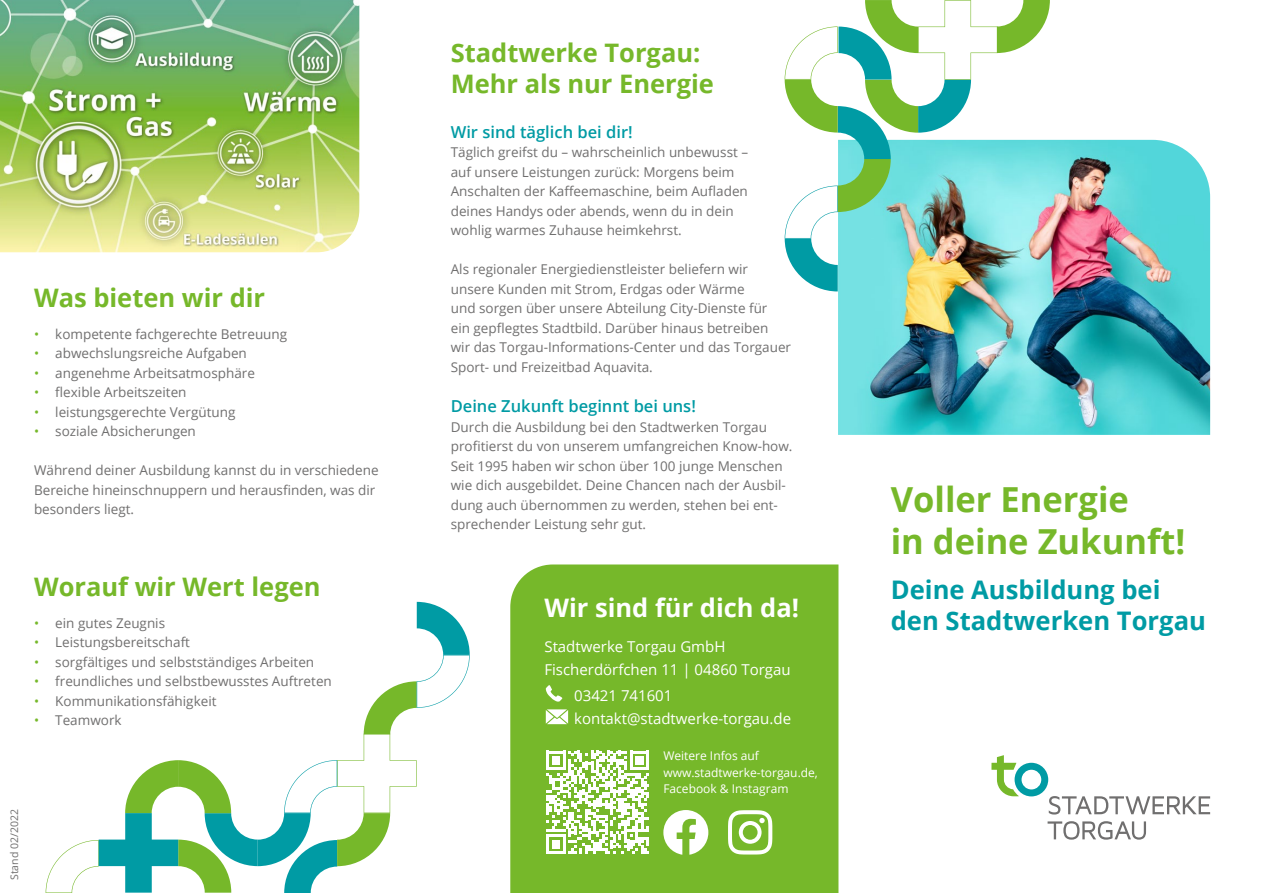
<style>
.page{position:relative;width:1263px;height:893px;background:#fff}
.page>*{position:absolute;margin:0;border:0;box-sizing:border-box;transform-origin:0 0}
.t1{font:700 34.5px/41.4px "Open Sans";color:#76b82a}
.t2{font:700 25.65px/30.8px "Open Sans";color:#009ba4}
.t3{font:700 25.5px/30.6px "Open Sans";color:#76b82a}
.t4{font:700 25.5px "Open Sans";color:#fff}
.t5{font:600 16.5px "Open Sans";color:#009ba4}
.t6{font:15px/22.5px "Open Sans";color:#fff}
.t7{font:13.5px/19.5px "Open Sans";color:#706f6f}
.t8{font:12px/16.5px "Open Sans";color:#fff}
.t9{font:10.5px "Open Sans";color:#706f6f}
.s1{color:#76b82a}
</style>
<div class="page">
<svg style="left:1047px;top:821px;width:99px;height:19px"></svg>
<svg style="left:991px;top:755px;width:219px;height:59px"></svg>
<img style="left:838px;top:140px;width:372px;height:295px">
<img style="left:0;top:0;width:359px;height:252px">
<div style="left:510px;top:564px;width:328px;height:329px;background:#76b82a"></div>
<svg style="left:785px;top:0;width:265px;height:291px"></svg>
<svg style="left:46px;top:602px;width:424px;height:291px"></svg>
<svg style="left:546px;top:685px;width:16px;height:17px"></svg>
<svg style="left:546px;top:709px;width:22px;height:15px"></svg>
<svg style="left:546px;top:751px;width:103px;height:103px"></svg>
<svg style="left:663px;top:810px;width:45px;height:45px"></svg>
<svg style="left:728px;top:810px;width:44px;height:44px"></svg>
<h3 class="t3" style="left:34px;top:281px;width:233px">Was bieten wir dir</h3>
<p class="t7" style="left:34px;top:324px;width:255px"><span class="s1">•</span> kompetente fachgerechte Betreuung</p>
<p class="t7" style="left:34px;top:343px;width:214px"><span class="s1">•</span> abwechslungsreiche Aufgaben</p>
<p class="t7" style="left:34px;top:363px;width:222px"><span class="s1">•</span> angenehme Arbeitsatmosphäre</p>
<p class="t7" style="left:34px;top:382px;width:154px"><span class="s1">•</span> flexible Arbeitszeiten</p>
<p class="t7" style="left:34px;top:402px;width:203px"><span class="s1">•</span> leistungsgerechte Vergütung</p>
<p class="t7" style="left:34px;top:421px;width:163px"><span class="s1">•</span> soziale Absicherungen</p>
<p class="t7" style="left:34px;top:460px;width:346px">Während deiner Ausbildung kannst du in verschiedene<br>Bereiche hineinschnuppern und herausfinden, was dir besonders liegt.</p>
<h3 class="t3" style="left:34px;top:570px;width:288px">Worauf wir Wert legen</h3>
<p class="t7" style="left:34px;top:613px;width:133px"><span class="s1">•</span> ein gutes Zeugnis</p>
<p class="t7" style="left:34px;top:632px;width:157px"><span class="s1">•</span> Leistungsbereitschaft</p>
<p class="t7" style="left:34px;top:652px;width:282px"><span class="s1">•</span> sorgfältiges und selbstständiges Arbeiten</p>
<p class="t7" style="left:34px;top:671px;width:299px"><span class="s1">•</span> freundliches und selbstbewusstes Auftreten</p>
<p class="t7" style="left:34px;top:691px;width:184px"><span class="s1">•</span> Kommunikationsfähigkeit</p>
<p class="t7" style="left:34px;top:710px;width:89px"><span class="s1">•</span> Teamwork</p>
<p class="t9" style="left:7px;top:880px;width:72px;rotate:-90deg">Stand 02/2022</p>
<h3 class="t3" style="left:451px;top:37px;width:265px">Stadtwerke Torgau:<br>Mehr als nur Energie</h3>
<p class="t5" style="left:451px;top:120px;width:183px">Wir sind täglich bei dir!</p>
<p class="t7" style="left:451px;top:142px;width:299px">Täglich greifst du – wahrscheinlich unbewusst – auf unsere Leistungen zurück: Morgens beim Anschalten der Kaffeemaschine, beim Aufladen deines Handys oder abends, wenn du in dein wohlig warmes Zuhause heimkehrst.</p>
<p class="t7" style="left:451px;top:259px;width:342px">Als regionaler Energiedienstleister beliefern wir unsere Kunden mit Strom, Erdgas oder Wärme<br>und sorgen über unsere Abteilung City-Dienste für<br>ein gepflegtes Stadtbild. Darüber hinaus betreiben<br>wir das Torgau-Informations-Center und das Torgauer Sport- und Freizeitbad Aquavita.</p>
<p class="t5" style="left:451px;top:395px;width:247px">Deine Zukunft beginnt bei uns!</p>
<p class="t7" style="left:451px;top:417px;width:343px">Durch die Ausbildung bei den Stadtwerken Torgau profitierst du von unserem umfangreichen Know-how.<br>Seit 1995 haben wir schon über 100 junge Menschen wie dich ausgebildet. Deine Chancen nach der Ausbil&shy;dung auch übernommen zu werden, stehen bei ent&shy;sprechender Leistung sehr gut.</p>
<h3 class="t4" style="left:544px;top:590px;width:256px">Wir sind für dich da!</h3>
<p class="t6" style="left:544px;top:635px;width:248px">Stadtwerke Torgau GmbH<br>Fischerdörfchen 11 | 04860 Torgau</p>
<p class="t6" style="left:574px;top:684px;width:218px">03421 741601 kontakt@stadtwerke-torgau.de</p>
<p class="t8" style="left:663px;top:747px;width:156px">Weitere Infos auf www.stadtwerke-torgau.de,<br>Facebook &amp; Instagram</p>
<h1 class="t1" style="left:891px;top:478px;width:296px">Voller Energie<br>in deine Zukunft!</h1>
<h2 class="t2" style="left:891px;top:574px;width:317px">Deine Ausbildung bei den Stadtwerken Torgau</h2>
</div>
